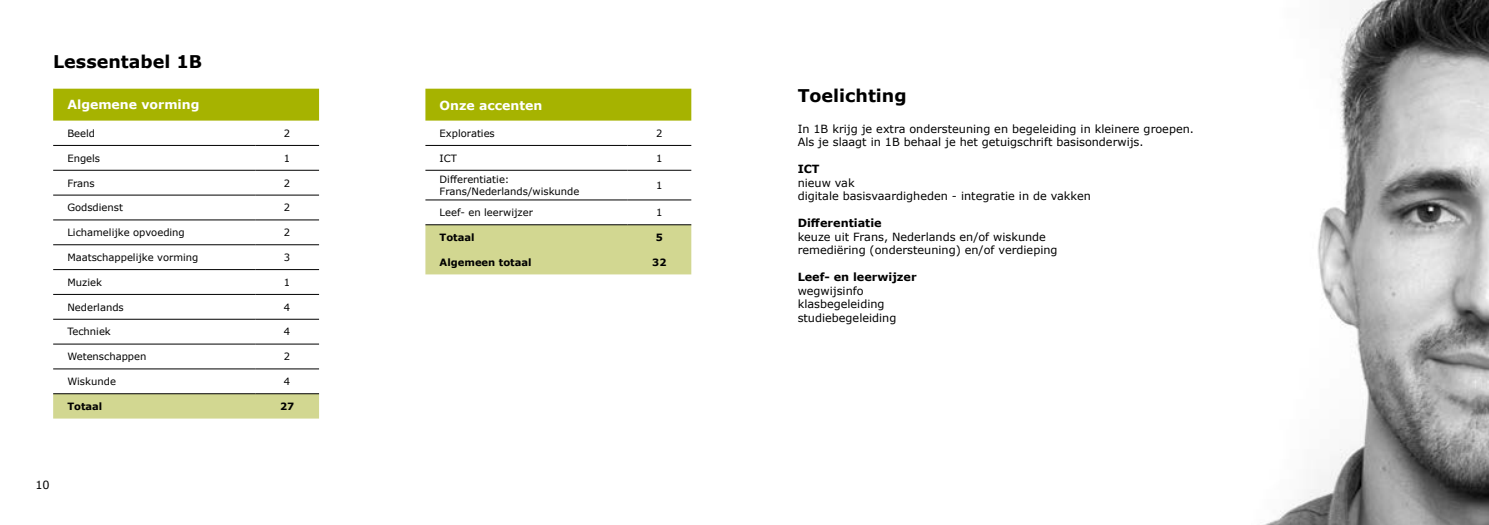
<style>
.page{position:relative;width:1489px;height:525px;background:#fff}
.page>*{position:absolute;margin:0;border:0;box-sizing:border-box;transform-origin:0 0}
.t1{font:700 17.5px "Verdana";color:#000}
.t2{font:700 12.5px "Verdana";color:#fff}
.t3{font:11.25px/13.5px "Verdana";color:#000}
.t4{font:700 11.25px "Verdana";color:#000}
.t5{font:10px/12px "Verdana";color:#000}
.t6{font:700 10px "Verdana";color:#000}
</style>
<div class="page">
<div style="left:53px;top:89px;width:266px;height:31px;background:#a6b300"></div>
<div style="left:53px;top:394px;width:266px;height:24px;background:#d2d791"></div>
<hr style="left:53px;top:145px;width:202px;height:1px;background:#000">
<hr style="left:255px;top:145px;width:64px;height:1px;background:#000">
<hr style="left:53px;top:170px;width:202px;height:1px;background:#000">
<hr style="left:255px;top:170px;width:64px;height:1px;background:#000">
<hr style="left:53px;top:195px;width:202px;height:1px;background:#000">
<hr style="left:255px;top:195px;width:64px;height:1px;background:#000">
<hr style="left:53px;top:219px;width:202px;height:1px;background:#000">
<hr style="left:255px;top:219px;width:64px;height:1px;background:#000">
<hr style="left:53px;top:244px;width:202px;height:1px;background:#000">
<hr style="left:255px;top:244px;width:64px;height:1px;background:#000">
<hr style="left:53px;top:269px;width:202px;height:1px;background:#000">
<hr style="left:255px;top:269px;width:64px;height:1px;background:#000">
<hr style="left:53px;top:294px;width:202px;height:1px;background:#000">
<hr style="left:255px;top:294px;width:64px;height:1px;background:#000">
<hr style="left:53px;top:319px;width:202px;height:1px;background:#000">
<hr style="left:255px;top:319px;width:64px;height:1px;background:#000">
<hr style="left:53px;top:343px;width:202px;height:1px;background:#000">
<hr style="left:255px;top:343px;width:64px;height:1px;background:#000">
<hr style="left:53px;top:368px;width:202px;height:1px;background:#000">
<hr style="left:255px;top:368px;width:64px;height:1px;background:#000">
<hr style="left:53px;top:393px;width:202px;height:1px;background:#000">
<hr style="left:255px;top:393px;width:64px;height:1px;background:#000">
<div style="left:425px;top:89px;width:266px;height:31px;background:#a6b300"></div>
<div style="left:425px;top:225px;width:266px;height:49px;background:#d2d791"></div>
<hr style="left:425px;top:145px;width:202px;height:1px;background:#000">
<hr style="left:627px;top:145px;width:64px;height:1px;background:#000">
<hr style="left:425px;top:170px;width:202px;height:1px;background:#000">
<hr style="left:627px;top:170px;width:64px;height:1px;background:#000">
<hr style="left:425px;top:199px;width:202px;height:1px;background:#000">
<hr style="left:627px;top:199px;width:64px;height:1px;background:#000">
<hr style="left:425px;top:224px;width:202px;height:1px;background:#000">
<hr style="left:627px;top:224px;width:64px;height:1px;background:#000">
<img style="left:1266px;top:0;width:222px;height:524px">
<h1 class="t1" style="left:53px;top:49px;width:150px">Lessentabel 1B</h1>
<p class="t2" style="left:67px;top:96px;width:134px">Algemene vorming</p>
<p class="t5" style="left:67px;top:127px;width:29px">Beeld</p>
<p class="t5" style="left:284px;top:127px;width:8px">2</p>
<p class="t5" style="left:67px;top:152px;width:34px">Engels</p>
<p class="t5" style="left:284px;top:152px;width:8px">1</p>
<p class="t5" style="left:67px;top:177px;width:29px">Frans</p>
<p class="t5" style="left:284px;top:177px;width:8px">2</p>
<p class="t5" style="left:67px;top:201px;width:57px">Godsdienst</p>
<p class="t5" style="left:284px;top:201px;width:8px">2</p>
<p class="t5" style="left:67px;top:226px;width:119px">Lichamelijke opvoeding</p>
<p class="t5" style="left:284px;top:226px;width:8px">2</p>
<p class="t5" style="left:67px;top:251px;width:132px">Maatschappelijke vorming</p>
<p class="t5" style="left:284px;top:251px;width:8px">3</p>
<p class="t5" style="left:67px;top:276px;width:36px">Muziek</p>
<p class="t5" style="left:284px;top:276px;width:8px">1</p>
<p class="t5" style="left:67px;top:301px;width:58px">Nederlands</p>
<p class="t5" style="left:284px;top:301px;width:8px">4</p>
<p class="t5" style="left:67px;top:325px;width:45px">Techniek</p>
<p class="t5" style="left:284px;top:325px;width:8px">4</p>
<p class="t5" style="left:67px;top:350px;width:81px">Wetenschappen</p>
<p class="t5" style="left:284px;top:350px;width:8px">2</p>
<p class="t5" style="left:67px;top:375px;width:50px">Wiskunde</p>
<p class="t5" style="left:284px;top:375px;width:8px">4</p>
<p class="t6" style="left:67px;top:399px;width:37px">Totaal</p>
<p class="t6" style="left:280px;top:399px;width:16px">27</p>
<p class="t3" style="left:35px;top:477px;width:16px">10</p>
<p class="t2" style="left:439px;top:97px;width:104px">Onze accenten</p>
<p class="t5" style="left:439px;top:127px;width:57px">Exploraties</p>
<p class="t5" style="left:656px;top:127px;width:8px">2</p>
<p class="t5" style="left:439px;top:152px;width:19px">ICT</p>
<p class="t5" style="left:656px;top:152px;width:8px">1</p>
<p class="t5" style="left:439px;top:173px;width:141px">Differentiatie:<br>Frans/Nederlands/wiskunde</p>
<p class="t5" style="left:656px;top:179px;width:8px">1</p>
<p class="t5" style="left:439px;top:206px;width:95px">Leef- en leerwijzer</p>
<p class="t5" style="left:656px;top:206px;width:8px">1</p>
<p class="t6" style="left:439px;top:230px;width:37px">Totaal</p>
<p class="t6" style="left:656px;top:230px;width:9px">5</p>
<p class="t6" style="left:439px;top:255px;width:93px">Algemeen totaal</p>
<p class="t6" style="left:652px;top:255px;width:16px">32</p>
<h1 class="t1" style="left:797px;top:83px;width:110px">Toelichting</h1>
<p class="t3" style="left:797px;top:122px;width:398px">In 1B krijg je extra ondersteuning en begeleiding in kleinere groepen.<br>Als je slaagt in 1B behaal je het getuigschrift basisonderwijs.</p>
<p class="t4" style="left:797px;top:161px;width:23px">ICT</p>
<p class="t3" style="left:797px;top:176px;width:295px">nieuw vak<br>digitale basisvaardigheden - integratie in de vakken</p>
<p class="t4" style="left:797px;top:215px;width:85px">Differentiatie</p>
<p class="t3" style="left:797px;top:230px;width:261px">keuze uit Frans, Nederlands en/of wiskunde remediëring (ondersteuning) en/of verdieping</p>
<p class="t4" style="left:797px;top:269px;width:120px">Leef- en leerwijzer</p>
<p class="t3" style="left:797px;top:284px;width:100px">wegwijsinfo klasbegeleiding studiebegeleiding</p>
</div>
